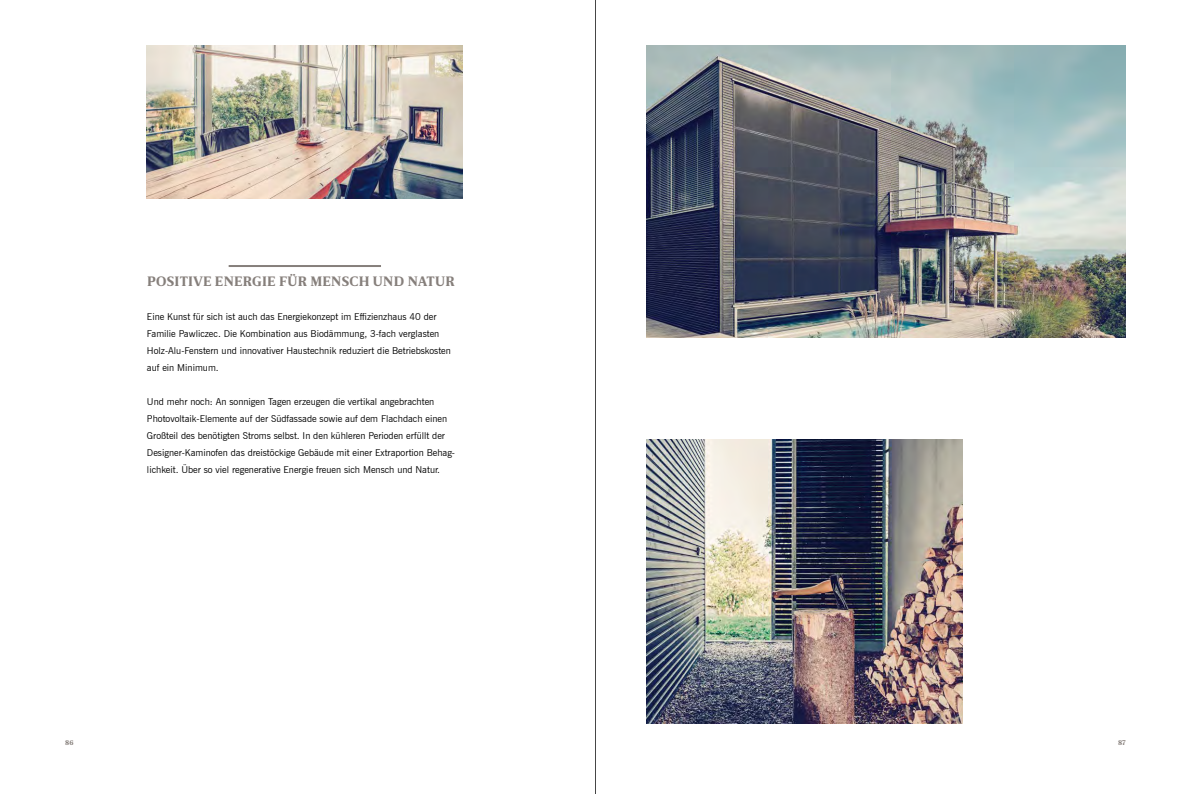
<style>
.page{position:relative;width:1191px;height:794px;background:#fff}
.page>*{position:absolute;margin:0;border:0;box-sizing:border-box;transform-origin:0 0}
.t1{font:700 14px "Breve News";letter-spacing:.02em;color:#867f7b}
.t2{font:9.5px/17px "News Gothic BT";color:#000}
.t3{font:700 7px "Breve News";color:#867f7b}
</style>
<div class="page">
<img style="left:646px;top:439px;width:316px;height:284px">
<img style="left:646px;top:45px;width:479px;height:292px">
<img style="left:147px;top:45px;width:316px;height:153px">
<hr style="left:229px;top:265px;width:152px;height:2px;background:#867f7b">
<hr style="left:595px;top:0;width:1px;height:794px;background:#000">
<h1 class="t1" style="left:147px;top:273px;width:309px">POSITIVE ENERGIE FÜR MENSCH UND NATUR</h1>
<p class="t2" style="left:147px;top:308px;width:305px">Eine Kunst für sich ist auch das Energiekonzept im Effizienzhaus 40 der Familie Pawliczec. Die Kombination aus Biodämmung, 3-fach verglasten Holz-Alu-Fenstern und innovativer Haustechnik reduziert die Betriebskosten auf ein Minimum.</p>
<p class="t2" style="left:147px;top:393px;width:310px">Und mehr noch: An sonnigen Tagen erzeugen die vertikal angebrachten Photovoltaik-Elemente auf der Südfassade sowie auf dem Flachdach einen Großteil des benötigten Stroms selbst. In den kühleren Perioden erfüllt der Designer-Kaminofen das dreistöckige Gebäude mit einer Extraportion Behag&shy;lichkeit. Über so viel regenerative Energie freuen sich Mensch und Natur.</p>
<p class="t3" style="left:65px;top:739px;width:10px">86</p>
<p class="t3" style="left:1118px;top:739px;width:9px">87</p>
</div>
